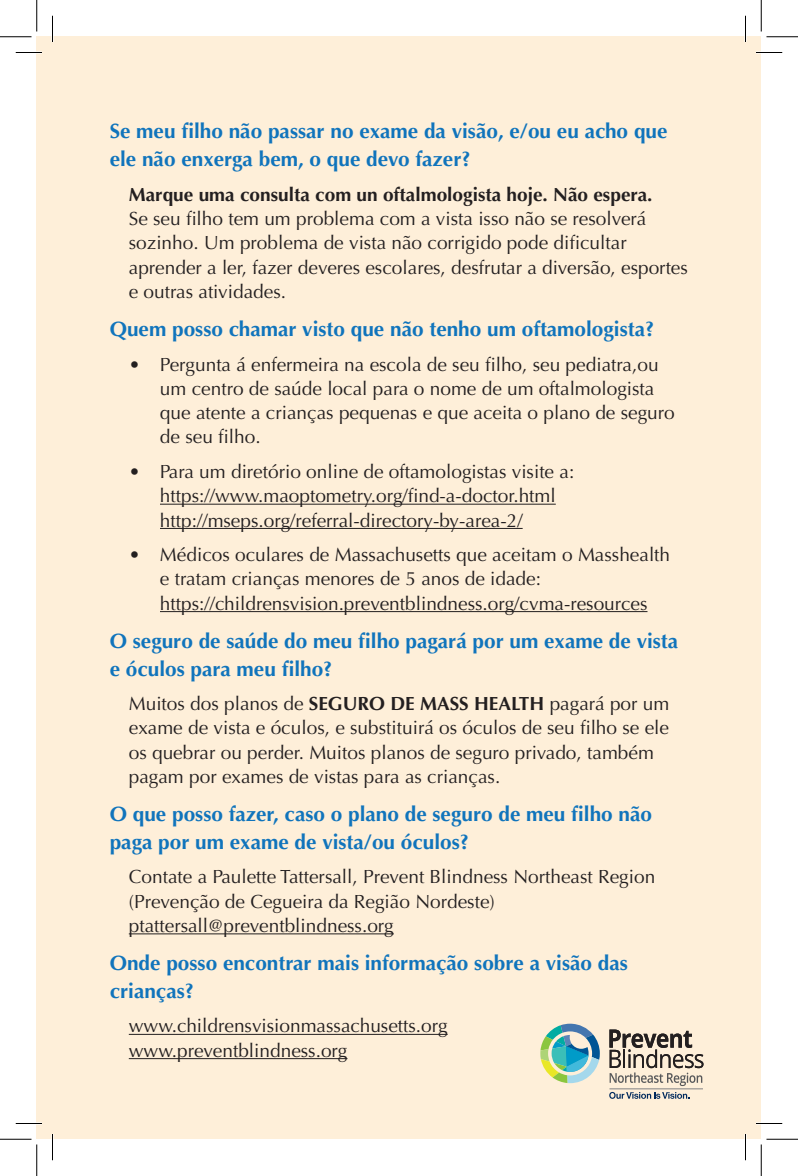
<style>
.page{position:relative;width:798px;height:1176px;background:#fff}
.page>*{position:absolute;margin:0;border:0;box-sizing:border-box;transform-origin:0 0}
.t1{font:700 20.82px/27.7px "Optima";color:#1074bc}
.t2{font:19.07px/24.3px "Optima";color:#231f20}
.t3{font:700 19.07px "Optima";color:#231f20}
.s1{font-weight:700}
</style>
<div class="page">
<div style="left:37px;top:37px;width:724px;height:1102px;background:#feefd9"></div>
<hr style="left:160px;top:504px;width:396px;height:1px;background:#231f20">
<hr style="left:160px;top:528px;width:363px;height:1px;background:#231f20">
<hr style="left:160px;top:611px;width:488px;height:1px;background:#231f20">
<hr style="left:129px;top:933px;width:265px;height:1px;background:#231f20">
<hr style="left:129px;top:1034px;width:319px;height:1px;background:#231f20">
<hr style="left:129px;top:1058px;width:218px;height:1px;background:#231f20">
<svg style="left:609px;top:1092px;width:81px;height:7px"></svg>
<hr style="left:609px;top:1089px;width:94px;height:1px;background:#808083">
<svg style="left:609px;top:1030px;width:95px;height:56px"></svg>
<svg style="left:540px;top:1024px;width:60px;height:59px"></svg>
<hr style="left:16px;top:51px;width:26px;height:3px;background:#fff">
<hr style="left:756px;top:51px;width:26px;height:3px;background:#fff">
<hr style="left:16px;top:1122px;width:26px;height:3px;background:#fff">
<hr style="left:756px;top:1122px;width:26px;height:3px;background:#fff">
<hr style="left:51px;top:16px;width:3px;height:26px;background:#fff">
<hr style="left:51px;top:1134px;width:3px;height:26px;background:#fff">
<hr style="left:744px;top:16px;width:3px;height:26px;background:#fff">
<hr style="left:744px;top:1134px;width:3px;height:26px;background:#fff">
<svg style="left:16px;top:52px;width:26px;height:1px"></svg>
<svg style="left:756px;top:52px;width:26px;height:1px"></svg>
<svg style="left:16px;top:1123px;width:26px;height:1px"></svg>
<svg style="left:756px;top:1123px;width:26px;height:1px"></svg>
<svg style="left:52px;top:16px;width:1px;height:26px"></svg>
<svg style="left:52px;top:1134px;width:1px;height:26px"></svg>
<svg style="left:745px;top:16px;width:1px;height:26px"></svg>
<svg style="left:745px;top:1134px;width:1px;height:26px"></svg>
<hr style="left:0;top:36px;width:32px;height:1px;background:#000">
<hr style="left:766px;top:36px;width:32px;height:1px;background:#000">
<hr style="left:0;top:1139px;width:32px;height:1px;background:#000">
<hr style="left:766px;top:1139px;width:32px;height:1px;background:#000">
<hr style="left:36px;top:0;width:1px;height:32px;background:#000">
<hr style="left:36px;top:1144px;width:1px;height:32px;background:#000">
<hr style="left:761px;top:0;width:1px;height:32px;background:#000">
<hr style="left:761px;top:1144px;width:1px;height:32px;background:#000">
<p class="t1" style="left:110px;top:118px;width:559px">Se meu filho não passar no exame da visão, e/ou eu acho que ele não enxerga bem, o que devo fazer?</p>
<p class="t3" style="left:129px;top:183px;width:525px">Marque uma consulta com un oftalmologista hoje. Não espera.</p>
<p class="t2" style="left:129px;top:207px;width:561px">Se seu filho tem um problema com a vista isso não se resolverá sozinho. Um problema de vista não corrigido pode dificultar aprender a ler, fazer deveres escolares, desfrutar a diversão, esportes e outras atividades.</p>
<p class="t1" style="left:110px;top:315px;width:546px">Quem posso chamar visto que não tenho um oftamologista?</p>
<p class="t2" style="left:160px;top:352px;width:516px;text-indent:-31px">• Pergunta á enfermeira na escola de seu filho, seu pediatra,ou um centro de saúde local para o nome de um oftalmologista que atente a crianças pequenas e que aceita o plano de seguro de seu filho.</p>
<p class="t2" style="left:160px;top:460px;width:416px;text-indent:-31px">• Para um diretório online de oftamologistas visite a: https://www.maoptometry.org/find-a-doctor.html http://mseps.org/referral-directory-by-area-2/</p>
<p class="t2" style="left:160px;top:543px;width:512px;text-indent:-31px">• Médicos oculares de Massachusetts que aceitam o Masshealth e tratam crianças menores de 5 anos de idade: https://childrensvision.preventblindness.org/cvma-resources</p>
<p class="t1" style="left:110px;top:627px;width:570px">O seguro de saúde do meu filho pagará por um exame de vista e óculos para meu filho?</p>
<p class="t2" style="left:129px;top:692px;width:542px">Muitos dos planos de <span class="s1">SEGURO DE MASS HEALTH</span> pagará por um exame de vista e óculos, e substituirá os óculos de seu filho se ele os quebrar ou perder. Muitos planos de seguro privado, também pagam por exames de vistas para as crianças.</p>
<p class="t1" style="left:110px;top:800px;width:544px">O que posso fazer, caso o plano de seguro de meu filho não paga por um exame de vista/ou óculos?</p>
<p class="t2" style="left:129px;top:865px;width:528px">Contate a Paulette Tattersall, Prevent Blindness Northeast Region (Prevenção de Cegueira da Região Nordeste) ptattersall@preventblindness.org</p>
<p class="t1" style="left:110px;top:949px;width:520px">Onde posso encontrar mais informação sobre a visão das crianças?</p>
<p class="t2" style="left:129px;top:1014px;width:320px">www.childrensvisionmassachusetts.org www.preventblindness.org</p>
</div>
